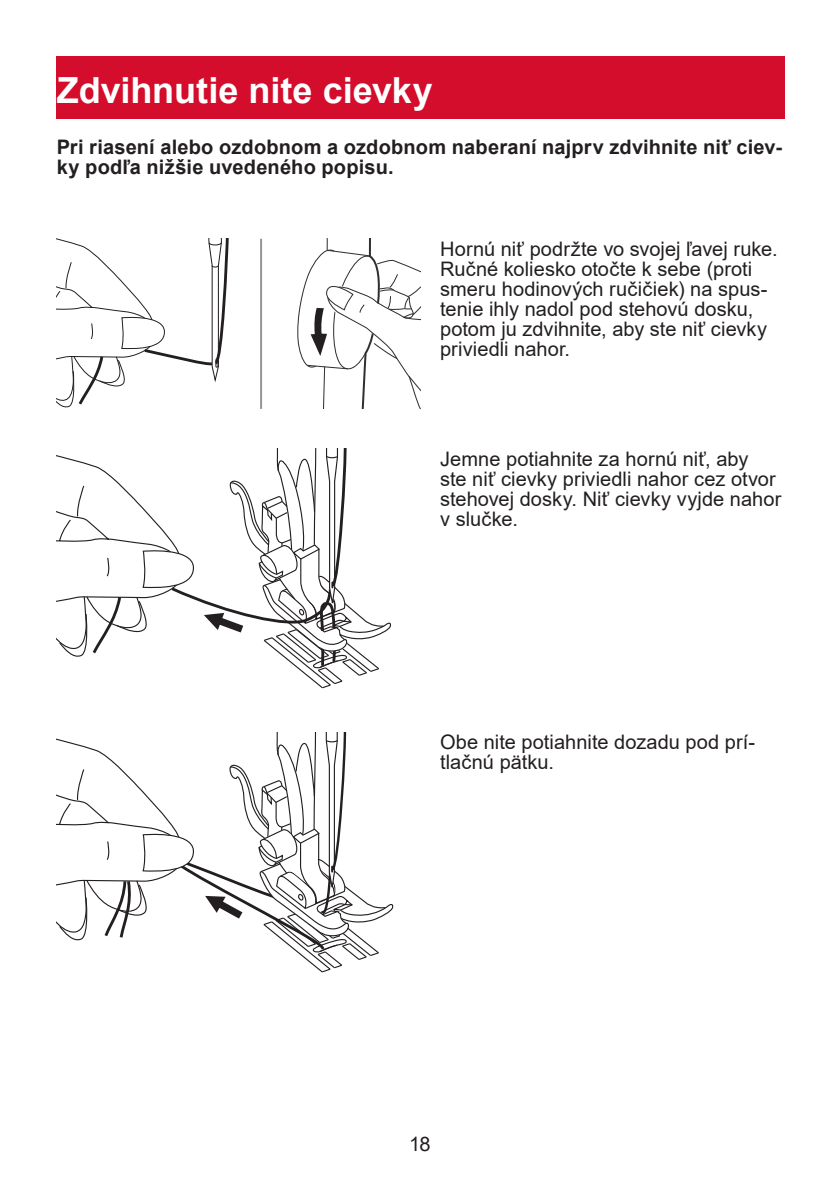
<style>
.page{position:relative;width:840px;height:1191px;background:#fff}
.page>*{position:absolute;margin:0;border:0;box-sizing:border-box;transform-origin:0 0}
.t1{font:700 36px "Arial";color:#fff}
.t2{font:20px/20px "Arial";color:#231f20}
.t3{font:700 20px/20px "Arial";letter-spacing:.01em;color:#231f20}
</style>
<div class="page">
<div style="left:57px;top:57px;width:727px;height:62px;background:#d30d2b"></div>
<svg style="left:57px;top:448px;width:334px;height:241px"></svg>
<svg style="left:57px;top:732px;width:337px;height:241px"></svg>
<svg style="left:297px;top:239px;width:123px;height:170px"></svg>
<hr style="left:260px;top:239px;width:2px;height:170px;background:#939598">
<svg style="left:57px;top:239px;width:172px;height:169px"></svg>
<h1 class="t1" style="left:57px;top:65px;width:377px">Zdvihnutie nite cievky</h1>
<p class="t3" style="left:57px;top:137px;width:726px">Pri riasení alebo ozdobnom a ozdobnom naberaní najprv zdvihnite niť ciev&shy;ky podľa nižšie uvedeného popisu.</p>
<p class="t2" style="left:440px;top:239px;width:339px">Hornú niť podržte vo svojej ľavej ruke.<br>Ručné koliesko otočte k sebe (proti smeru hodinových ručičiek) na spus&shy;tenie ihly nadol pod stehovú dosku, potom ju zdvihnite, aby ste niť cievky priviedli nahor.</p>
<p class="t2" style="left:440px;top:448px;width:342px">Jemne potiahnite za hornú niť, aby<br>ste niť cievky priviedli nahor cez otvor stehovej dosky. Niť cievky vyjde nahor v slučke.</p>
<p class="t2" style="left:440px;top:732px;width:316px">Obe nite potiahnite dozadu pod prí&shy;tlačnú pätku.</p>
<p class="t2" style="left:409px;top:1134px;width:23px">18</p>
</div>
